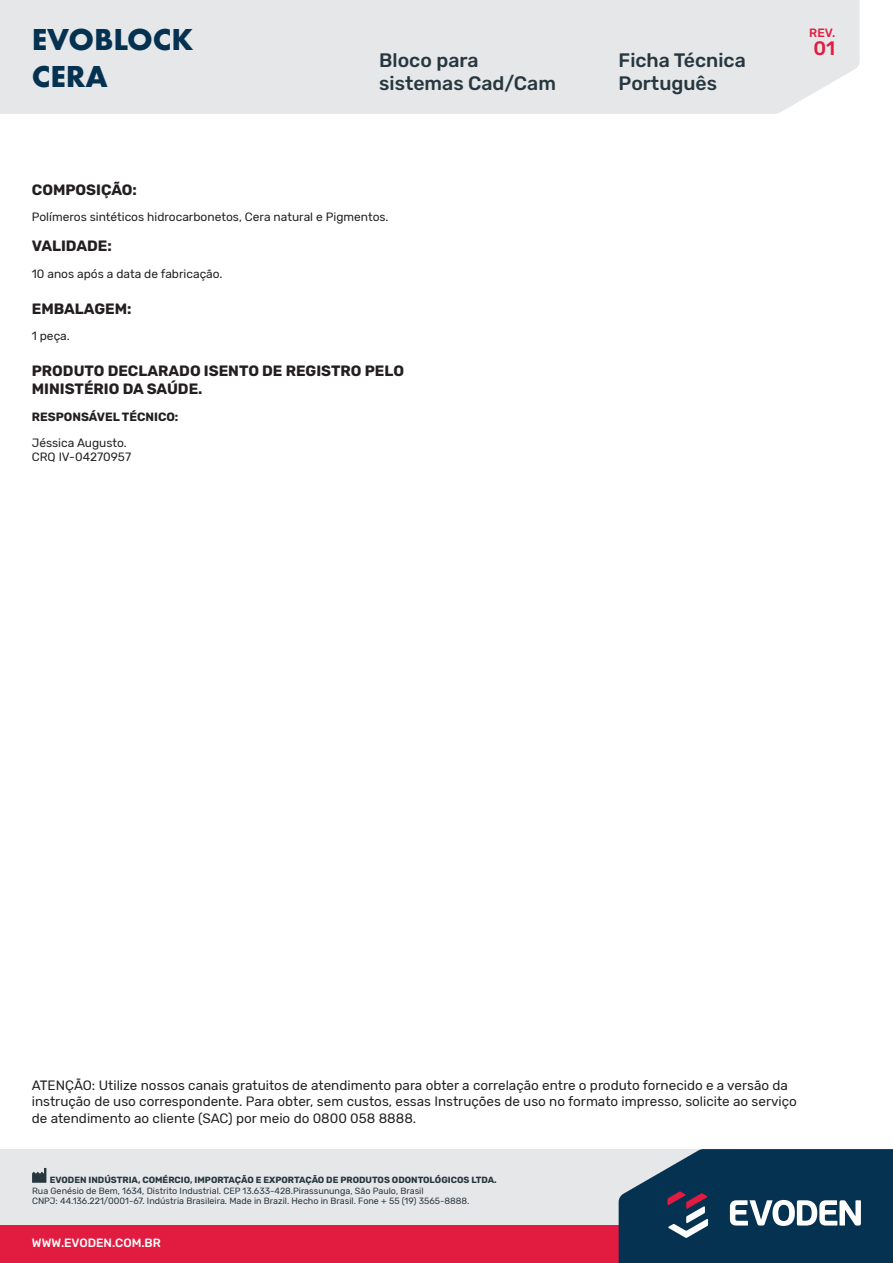
<style>
.page{position:relative;width:893px;height:1263px;background:#fff}
.page>*{position:absolute;margin:0;border:0;box-sizing:border-box;transform-origin:0 0}
.t1{font:700 31.5px/37.8px "Futura PT";color:#063251}
.t2{font:500 19.5px/23.4px "Rubik";color:#27373f}
.t3{font:500 19.5px "Rubik";color:#e11c40}
.t4{font:700 15px/18px "Rubik";color:#231f20}
.t5{font:13.5px/16.2px "Rubik";color:#231f20}
.t6{font:12px/14.4px "Rubik";color:#231f20}
.t7{font:700 12px "Rubik";color:#231f20}
.t8{font:500 12px "Rubik";color:#fff}
.t9{font:500 12px "Rubik";color:#e11c40}
.t10{font:9px/10.8px "Rubik";color:#27373f}
.t11{font:700 9px "Rubik";color:#27373f}
</style>
<div class="page">
<div style="left:0;top:1149px;width:730px;height:114px;background:#e6e7e9"></div>
<div style="left:0;top:1226px;width:730px;height:37px;background:#e11c40"></div>
<div style="left:0;top:0;width:860px;height:114px;background:#e6e7e9"></div>
<svg style="left:619px;top:1149px;width:274px;height:114px;background:#274c67"></svg>
<svg style="left:32px;top:1168px;width:14px;height:15px"></svg>
<h1 class="t1" style="left:32px;top:19px;width:163px">EVOBLOCK<br>CERA</h1>
<h2 class="t2" style="left:379px;top:49px;width:178px">Bloco para sistemas Cad/Cam</h2>
<p class="t4" style="left:32px;top:181px;width:107px">COMPOSIÇÃO:</p>
<p class="t6" style="left:32px;top:210px;width:358px">Polímeros sintéticos hidrocarbonetos, Cera natural e Pigmentos.</p>
<p class="t4" style="left:32px;top:238px;width:82px">VALIDADE:</p>
<p class="t6" style="left:32px;top:267px;width:192px">10 anos após a data de fabricação.</p>
<p class="t4" style="left:32px;top:300px;width:101px">EMBALAGEM:</p>
<p class="t6" style="left:32px;top:329px;width:40px">1 peça.</p>
<p class="t4" style="left:32px;top:362px;width:374px">PRODUTO DECLARADO ISENTO DE REGISTRO PELO<br>MINISTÉRIO DA SAÚDE.</p>
<p class="t7" style="left:32px;top:409px;width:148px">RESPONSÁVEL TÉCNICO:</p>
<p class="t6" style="left:32px;top:436px;width:101px">Jéssica Augusto.<br>CRQ IV-04270957</p>
<h2 class="t2" style="left:619px;top:49px;width:129px">Ficha Técnica<br>Português</h2>
<p class="t9" style="left:809px;top:26px;width:28px">REV.</p>
<h2 class="t3" style="left:813px;top:37px;width:23px">01</h2>
<p class="t5" style="left:32px;top:1078px;width:767px">ATENÇÃO: Utilize nossos canais gratuitos de atendimento para obter a correlação entre o produto fornecido e a versão da instrução de uso correspondente. Para obter, sem custos, essas Instruções de uso no formato impresso, solicite ao serviço de atendimento ao cliente (SAC) por meio do 0800 058 8888.</p>
<p class="t11" style="left:50px;top:1174px;width:448px">EVODEN INDÚSTRIA, COMÉRCIO, IMPORTAÇÃO E EXPORTAÇÃO DE PRODUTOS ODONTOLÓGICOS LTDA.</p>
<p class="t10" style="left:32px;top:1185px;width:439px">Rua Genésio de Bem, 1634, Distrito Industrial. CEP 13.633-428.Pirassununga, São Paulo, Brasil<br>CNPJ: 44.136.221/0001-67. Indústria Brasileira. Made in Brazil. Hecho in Brasil. Fone + 55 (19) 3565-8888.</p>
<p class="t8" style="left:32px;top:1236px;width:130px">WWW.EVODEN.COM.BR</p>
</div>
